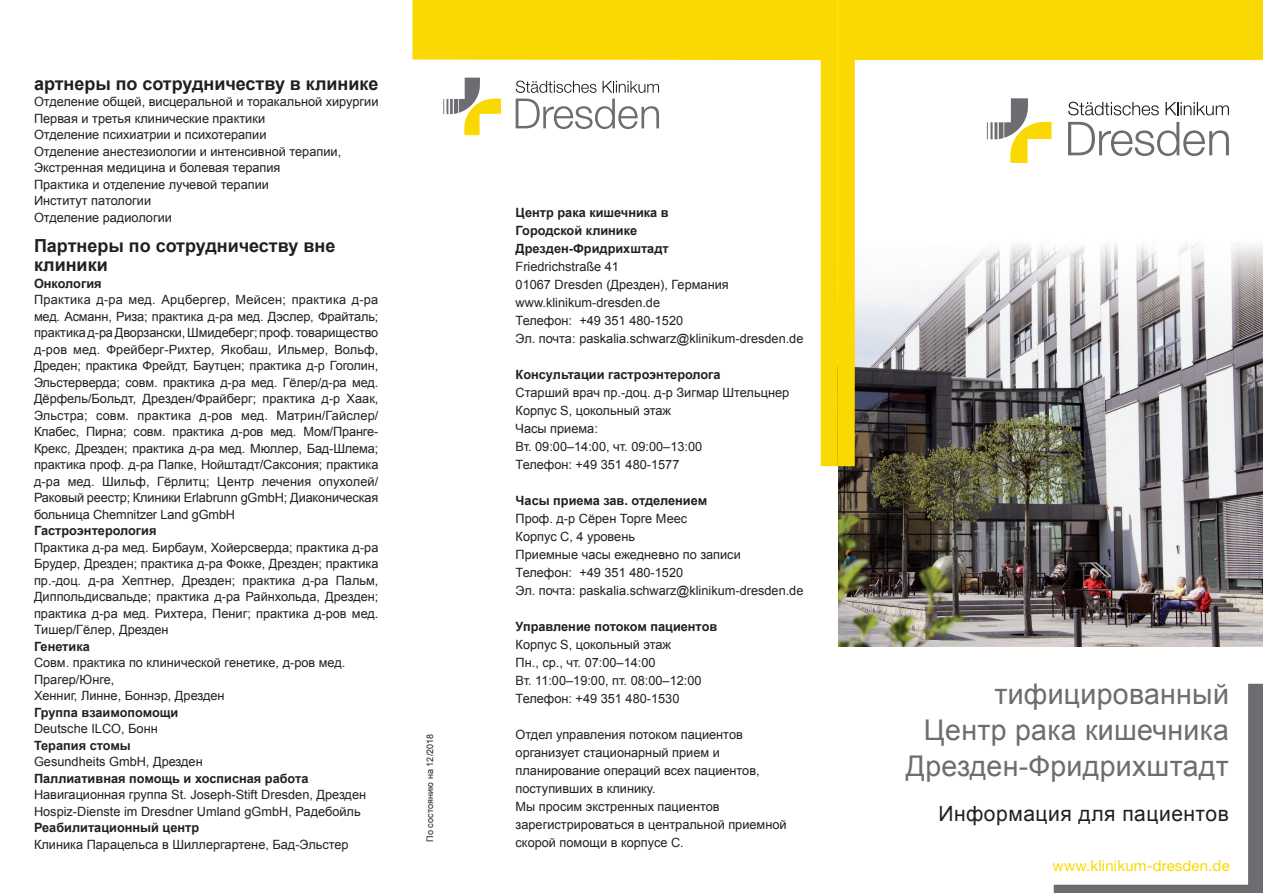
<style>
.page{position:relative;width:1263px;height:893px;background:#fff}
.page>*{position:absolute;margin:0;border:0;box-sizing:border-box;transform-origin:0 0}
.t1{font:28.5px/36px "Arial";letter-spacing:.01em;color:#6c6d70;text-align:right}
.t2{font:21px "Arial";letter-spacing:.025em;color:#231f20}
.t3{font:700 18px/19.5px "Arial";color:#231f20}
.t4{font:15px "Helvetica Neue";letter-spacing:.01em;color:#fad802}
.t5{font:12.75px/16.5px "Arial";color:#231f20}
.t6{font:700 12.75px/18px "Arial";color:#231f20}
.t7{font:9px "Arial";letter-spacing:.01em;color:#231f20}
</style>
<div class="page">
<img style="left:838px;top:466px;width:425px;height:180px">
<svg style="left:1054px;top:684px;width:209px;height:209px"></svg>
<svg style="left:838px;top:0;width:425px;height:466px"></svg>
<svg style="left:412px;top:0;width:426px;height:466px"></svg>
<svg style="left:987px;top:98px;width:64px;height:65px"></svg>
<svg style="left:1068px;top:122px;width:161px;height:34px"></svg>
<svg style="left:1068px;top:102px;width:91px;height:13px"></svg>
<svg style="left:1165px;top:102px;width:64px;height:13px"></svg>
<svg style="left:443px;top:78px;width:58px;height:57px"></svg>
<svg style="left:516px;top:99px;width:143px;height:30px"></svg>
<svg style="left:516px;top:81px;width:80px;height:12px"></svg>
<svg style="left:603px;top:81px;width:56px;height:12px"></svg>
<h3 class="t3" style="left:34px;top:74px;width:346px">артнеры по сотрудничеству в клинике</h3>
<p class="t5" style="left:34px;top:94px;width:346px">Отделение общей, висцеральной и торакальной хирургии Первая и третья клинические практики<br>Отделение психиатрии и психотерапии<br>Отделение анестезиологии и интенсивной терапии, Экстренная медицина и болевая терапия<br>Практика и отделение лучевой терапии<br>Институт патологии<br>Отделение радиологии</p>
<h3 class="t3" style="left:34px;top:236px;width:303px">Партнеры по сотрудничеству вне клиники</h3>
<p class="t6" style="left:34px;top:275px;width:69px">Онкология</p>
<p class="t5" style="left:34px;top:292px;width:346px;text-align:justify">Практика д-ра мед. Арцбергер, Мейсен; практика д-ра мед. Асманн, Риза; практика д-ра мед. Дэслер, Фрайталь; практика д-ра Дворзански, Шмидеберг; проф. товарищество д-ров мед. Фрейберг-Рихтер, Якобаш, Ильмер, Вольф, Дреден; практика Фрейдт, Баутцен; практика д-р Гоголин, Эльстерверда; совм. практика д-ра мед. Гёлер/д-ра мед.<br>Дёрфель/Больдт, Дрезден/Фрайберг; практика д-р Хаак, Эльстра; совм. практика д-ров мед. Матрин/Гайслер/ Клабес, Пирна; совм. практика д-ров мед. Мом/Пранге-Крекс, Дрезден; практика д-ра мед. Мюллер, Бад-Шлема; практика проф. д-ра Папке, Нойштадт/Саксония; практика д-ра мед. Шильф, Гёрлитц; Центр лечения опухолей/ Раковый реестр; Клиники Erlabrunn gGmbH; Диаконическая больница Chemnitzer Land gGmbH</p>
<p class="t6" style="left:34px;top:522px;width:124px">Гастроэнтерология</p>
<p class="t5" style="left:34px;top:539px;width:346px;text-align:justify">Практика д-ра мед. Бирбаум, Хойерсверда; практика д-ра Брудер, Дрезден; практика д-ра Фокке, Дрезден; практика пр.-доц. д-ра Хептнер, Дрезден; практика д-ра Пальм, Диппольдисвальде; практика д-ра Райнхольда, Дрезден; практика д-ра мед. Рихтера, Пениг; практика д-ров мед.<br>Тишер/Гёлер, Дрезден</p>
<p class="t6" style="left:34px;top:638px;width:57px">Генетика</p>
<p class="t5" style="left:34px;top:655px;width:313px">Совм. практика по клинической генетике, д-ров мед.<br>Прагер/Юнге,<br>Хенниг, Линне, Боннэр, Дрезден</p>
<p class="t6" style="left:34px;top:704px;width:146px">Группа взаимопомощи</p>
<p class="t5" style="left:34px;top:721px;width:125px">Deutsche ILCO, Бонн</p>
<p class="t6" style="left:34px;top:737px;width:98px">Терапия стомы</p>
<p class="t5" style="left:34px;top:754px;width:170px">Gesundheits GmbH, Дрезден</p>
<p class="t6" style="left:34px;top:770px;width:276px">Паллиативная помощь и хосписная работа</p>
<p class="t5" style="left:34px;top:787px;width:334px">Навигационная группа St. Joseph-Stift Dresden, Дрезден<br>Hospiz-Dienste im Dresdner Umland gGmbH, Радебойль</p>
<p class="t6" style="left:34px;top:819px;width:167px">Реабилитационный центр</p>
<p class="t5" style="left:34px;top:836px;width:316px">Клиника Парацельса в Шиллергартене, Бад-Эльстер</p>
<p class="t7" style="left:424px;top:842px;width:110px;rotate:-90deg">По состоянию на 12/2018</p>
<p class="t6" style="left:516px;top:204px;width:155px">Центр рака кишечника в<br>Городской клинике<br>Дрезден-Фридрихштадт</p>
<p class="t5" style="left:516px;top:258px;width:289px;line-height:18px">Friedrichstraße 41<br>01067 Dresden (Дрезден), Германия www.klinikum-dresden.de<br>Телефон: +49 351 480-1520<br>Эл. почта: paskalia.schwarz@klinikum-dresden.de</p>
<p class="t6" style="left:516px;top:366px;width:207px">Консультации гастроэнтеролога</p>
<p class="t5" style="left:516px;top:384px;width:275px;line-height:18px">Старший врач пр.-доц. д-р Зигмар Штельцнер<br>Корпус S, цокольный этаж<br>Часы приема:<br>Вт. 09:00–14:00, чт. 09:00–13:00<br>Телефон: +49 351 480-1577</p>
<p class="t6" style="left:516px;top:492px;width:193px">Часы приема зав. отделением</p>
<p class="t5" style="left:516px;top:510px;width:289px;line-height:18px">Проф. д-р Сёрен Торге Меес<br>Корпус C, 4 уровень<br>Приемные часы ежедневно по записи<br>Телефон: +49 351 480-1520<br>Эл. почта: paskalia.schwarz@klinikum-dresden.de</p>
<p class="t6" style="left:516px;top:618px;width:203px">Управление потоком пациентов</p>
<p class="t5" style="left:516px;top:636px;width:187px;line-height:18px">Корпус S, цокольный этаж<br>Пн., ср., чт. 07:00–14:00<br>Вт. 11:00–19:00, пт. 08:00–12:00<br>Телефон: +49 351 480-1530</p>
<p class="t5" style="left:516px;top:726px;width:272px;line-height:18px">Отдел управления потоком пациентов организует стационарный прием и планирование операций всех пациентов, поступивших в клинику.<br>Мы просим экстренных пациентов зарегистрироваться в центральной приемной скорой помощи в корпусе C.</p>
<h1 class="t1" style="left:906px;top:676px;width:325px">тифицированный<br>Центр рака кишечника<br>Дрезден-Фридрихштадт</h1>
<h2 class="t2" style="left:938px;top:800px;width:292px">Информация для пациентов</h2>
<p class="t4" style="left:1052px;top:857px;width:179px">www.klinikum-dresden.de</p>
</div>
